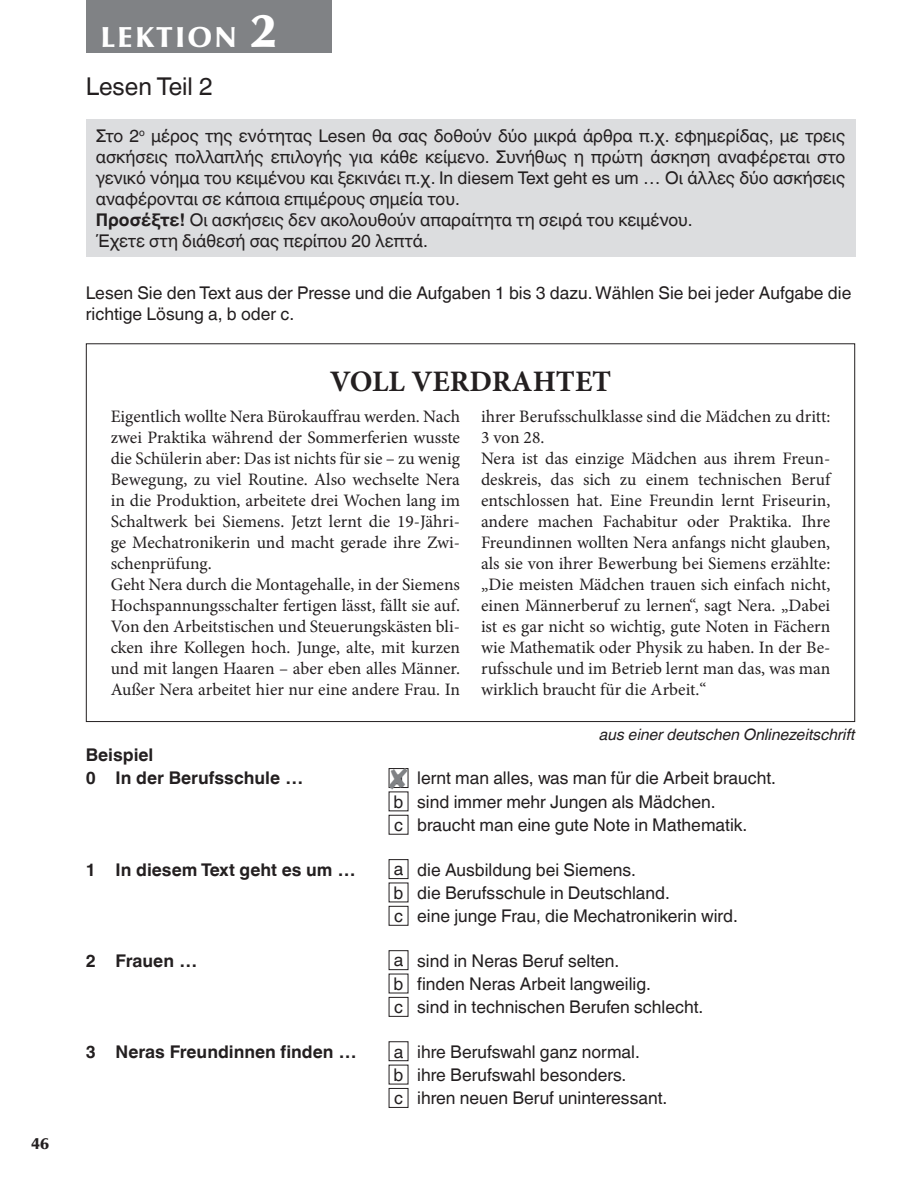
<style>
.page{position:relative;width:924px;height:1190px;background:#fff}
.page>*{position:absolute;margin:0;border:0;box-sizing:border-box;transform-origin:0 0}
.t1{font:700 29.75px "Minion Pro";color:#231f20}
.t2{font:700 29.75px "UB Optima";letter-spacing:.095em;color:#fff}
.t3{font:24.5px "Helvetica Linotype";color:#231f20}
.t4{font:17.5px/21px "Minion Pro";color:#231f20}
.t5{font:17.5px/23.3px "Helvetica Linotype";color:#231f20}
.t6{font:700 17.5px/23.3px "Helvetica Linotype";color:#231f20}
.t7{font:700 16.62px "UB Optima";color:#231f20}
.t8{font:italic 15.75px "Helvetica Linotype";color:#231f20}
.s1{font-size:49px}
.s2{font-weight:700}
</style>
<div class="page">
<div style="left:86px;top:0;width:245px;height:53px;background:#808285"></div>
<div style="left:86px;top:119px;width:769px;height:138px;background:#dcdddf"></div>
<div style="left:388px;top:859px;width:20px;height:20px;border:1px solid #231f20"></div>
<div style="left:388px;top:950px;width:20px;height:20px;border:1px solid #231f20"></div>
<div style="left:388px;top:1041px;width:20px;height:20px;border:1px solid #231f20"></div>
<svg style="left:389px;top:768px;width:18px;height:20px"></svg>
<p class="t7" style="left:31px;top:1133px;width:19px">46</p>
<h1 class="t2" style="left:101px;top:19px;width:177px">LEKTION <span class="s1">2</span></h1>
<h2 class="t3" style="left:86px;top:72px;width:128px">Lesen Teil 2</h2>
<p class="t5" style="left:96px;top:125px;width:751px;line-height:21px">Στο 2<sup>ο</sup> μέρος της ενότητας Lesen θα σας δοθούν δύο μικρά άρθρα π.χ. εφημερίδας, με τρεις ασκήσεις πολλαπλής επιλογής για κάθε κείμενο. Συνήθως η πρώτη άσκηση αναφέρεται στο γενικό νόημα του κειμένου και ξεκινάει π.χ. In diesem Text geht es um … Οι άλλες δύο ασκήσεις αναφέρονται σε κάποια επιμέρους σημεία του.<br><span class="s2">Προσέξτε!</span> Οι ασκήσεις δεν ακολουθούν απαραίτητα τη σειρά του κειμένου.<br>Έχετε στη διάθεσή σας περίπου 20 λεπτά.</p>
<p class="t5" style="left:86px;top:282px;width:767px;line-height:21px">Lesen Sie den Text aus der Presse und die Aufgaben 1 bis 3 dazu. Wählen Sie bei jeder Aufgabe die richtige Lösung a, b oder c.</p>
<h1 class="t1" style="left:330px;top:360px;width:283px">VOLL VERDRAHTET</h1>
<p class="t4" style="left:111px;top:406px;width:351px">Eigentlich wollte Nera Bürokauffrau werden. Nach zwei Praktika während der Sommerferien wusste die Schülerin aber: Das ist nichts für sie – zu wenig Bewegung, zu viel Routine. Also wechselte Nera in die Produktion, arbeitete drei Wochen lang im Schaltwerk bei Siemens. Jetzt lernt die 19-Jähri&shy;ge Mechatronikerin und macht gerade ihre Zwi&shy;schenprüfung.<br>Geht Nera durch die Montagehalle, in der Siemens Hochspannungsschalter fertigen lässt, fällt sie auf.<br>Von den Arbeitstischen und Steuerungskästen bli&shy;cken ihre Kollegen hoch. Junge, alte, mit kurzen und mit langen Haaren – aber eben alles Männer.<br>Außer Nera arbeitet hier nur eine andere Frau. In</p>
<p class="t4" style="left:481px;top:406px;width:351px">ihrer Berufsschulklasse sind die Mädchen zu dritt:<br>3 von 28.<br>Nera ist das einzige Mädchen aus ihrem Freun&shy;deskreis, das sich zu einem technischen Beruf entschlossen hat. Eine Freundin lernt Friseurin, andere machen Fachabitur oder Praktika. Ihre Freundinnen wollten Nera anfangs nicht glauben, als sie von ihrer Bewerbung bei Siemens erzählte: „Die meisten Mädchen trauen sich einfach nicht, einen Männerberuf zu lernen“, sagt Nera. „Dabei ist es gar nicht so wichtig, gute Noten in Fächern wie Mathematik oder Physik zu haben. In der Be&shy;rufsschule und im Betrieb lernt man das, was man wirklich braucht für die Arbeit.“</p>
<p class="t6" style="left:86px;top:743px;width:219px">Beispiel<br>0 In der Berufsschule …</p>
<p class="t8" style="left:599px;top:725px;width:257px">aus einer deutschen Onlinezeitschrift</p>
<p class="t5" style="left:393px;top:766px;width:384px">a lernt man alles, was man für die Arbeit braucht. b sind immer mehr Jungen als Mädchen.<br>c braucht man eine gute Note in Mathematik.</p>
<p class="t6" style="left:86px;top:858px;width:272px">1 In diesem Text geht es um …</p>
<p class="t5" style="left:393px;top:858px;width:346px">a die Ausbildung bei Siemens.<br>b die Berufsschule in Deutschland.<br>c eine junge Frau, die Mechatronikerin wird.</p>
<p class="t6" style="left:86px;top:949px;width:113px">2 Frauen …</p>
<p class="t5" style="left:393px;top:949px;width:311px">a sind in Neras Beruf selten.<br>b finden Neras Arbeit langweilig.<br>c sind in technischen Berufen schlecht.</p>
<p class="t6" style="left:86px;top:1040px;width:273px">3 Neras Freundinnen finden …</p>
<p class="t5" style="left:393px;top:1040px;width:275px">a ihre Berufswahl ganz normal.<br>b ihre Berufswahl besonders.<br>c ihren neuen Beruf uninteressant.</p>
</div>
